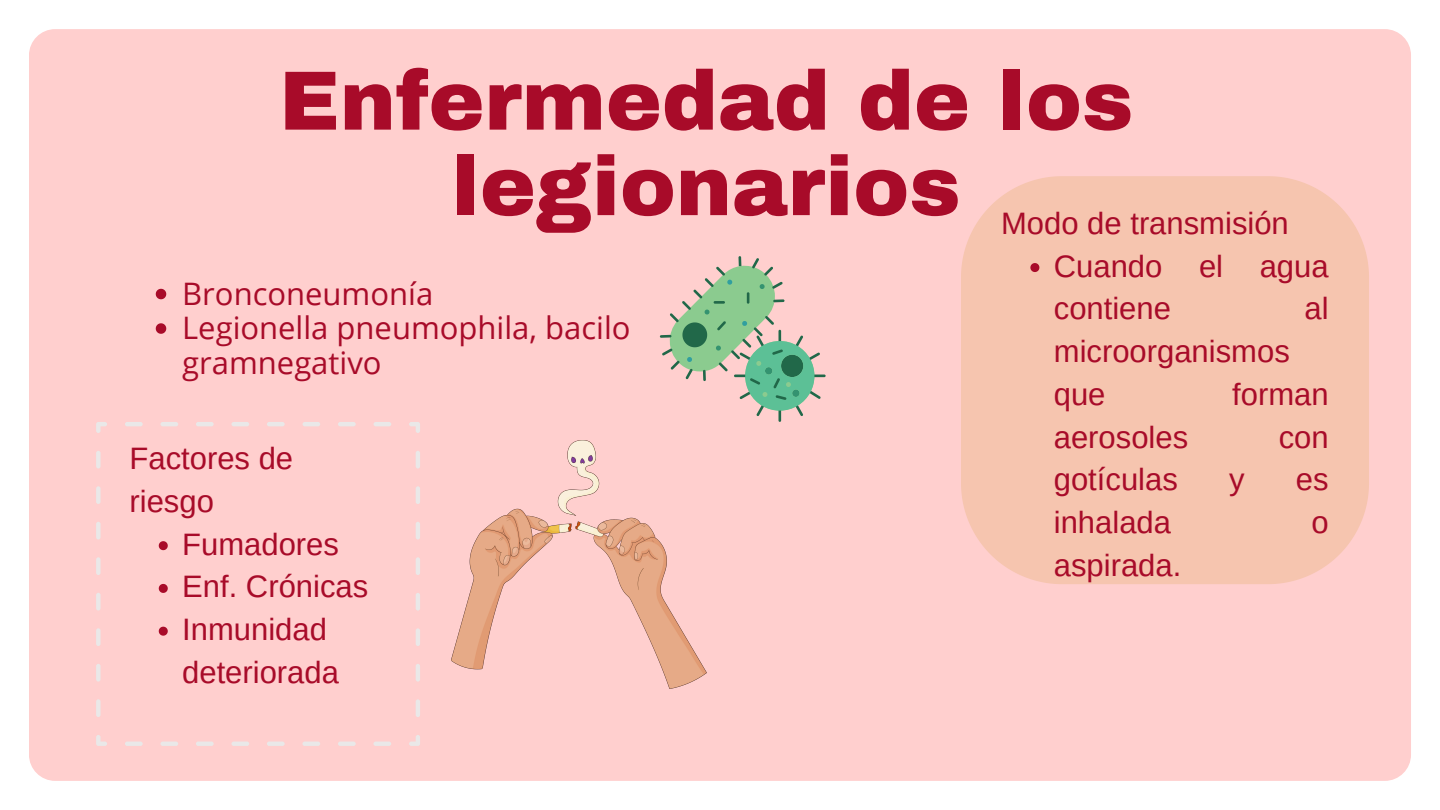
<style>
.page{position:relative;width:1440px;height:810px;background:#fff}
.page>*{position:absolute;margin:0;border:0;box-sizing:border-box;transform-origin:0 0}
.t1{font:900 84px/85.5px "Archivo";color:#a80b29;text-align:center}
.t2{font:31px/42.8px "Arimo";color:#a80b29}
.t3{font:31px/34.5px "Open Sans";color:#a80b29}
</style>
<div class="page">
<div style="left:29px;top:29px;width:1382px;height:752px;background:#ffcfce;border-radius:26px"></div>
<div style="left:961px;top:176px;width:408px;height:408px;background:#f6c5af"></div>
<svg style="left:96px;top:422px;width:324px;height:324px"></svg>
<svg style="left:660px;top:256px;width:166px;height:166px"></svg>
<img style="left:452px;top:441px;width:255px;height:247px">
<svg style="left:156px;top:289px;width:10px;height:10px"></svg>
<svg style="left:156px;top:323px;width:10px;height:11px"></svg>
<svg style="left:1030px;top:263px;width:9px;height:9px"></svg>
<svg style="left:159px;top:541px;width:9px;height:9px"></svg>
<svg style="left:159px;top:584px;width:9px;height:9px"></svg>
<svg style="left:159px;top:627px;width:9px;height:9px"></svg>
<p class="t1" style="left:279px;top:59px;width:856px">Enfermedad de los legionarios</p>
<p class="t2" style="left:1001px;top:202px;width:289px">Modo de transmisión</p>
<p class="t2" style="left:1054px;top:244px;width:276px">Cuando el agua contiene</p>
<p class="t3" style="left:182px;top:275px;width:253px">Bronconeumonía</p>
<p class="t3" style="left:182px;top:310px;width:450px">Legionella pneumophila, bacilo gramnegativo</p>
<p class="t2" style="left:1305px;top:287px;width:26px">al</p>
<p class="t2" style="left:1054px;top:330px;width:237px">microorganismos que</p>
<p class="t2" style="left:1232px;top:373px;width:98px">forman</p>
<p class="t2" style="left:130px;top:437px;width:165px">Factores de riesgo</p>
<p class="t2" style="left:182px;top:523px;width:158px">Fumadores</p>
<p class="t2" style="left:182px;top:565px;width:188px">Enf. Crónicas</p>
<p class="t2" style="left:182px;top:608px;width:158px">Inmunidad deteriorada</p>
<p class="t2" style="left:1054px;top:415px;width:136px">aerosoles</p>
<p class="t2" style="left:1279px;top:415px;width:51px">con</p>
<p class="t2" style="left:1054px;top:458px;width:126px">gotículas</p>
<p class="t2" style="left:1229px;top:458px;width:17px">y</p>
<p class="t2" style="left:1296px;top:458px;width:34px">es</p>
<p class="t2" style="left:1054px;top:501px;width:119px">inhalada</p>
<p class="t2" style="left:1311px;top:501px;width:19px">o</p>
<p class="t2" style="left:1054px;top:544px;width:129px">aspirada.</p>
</div>
